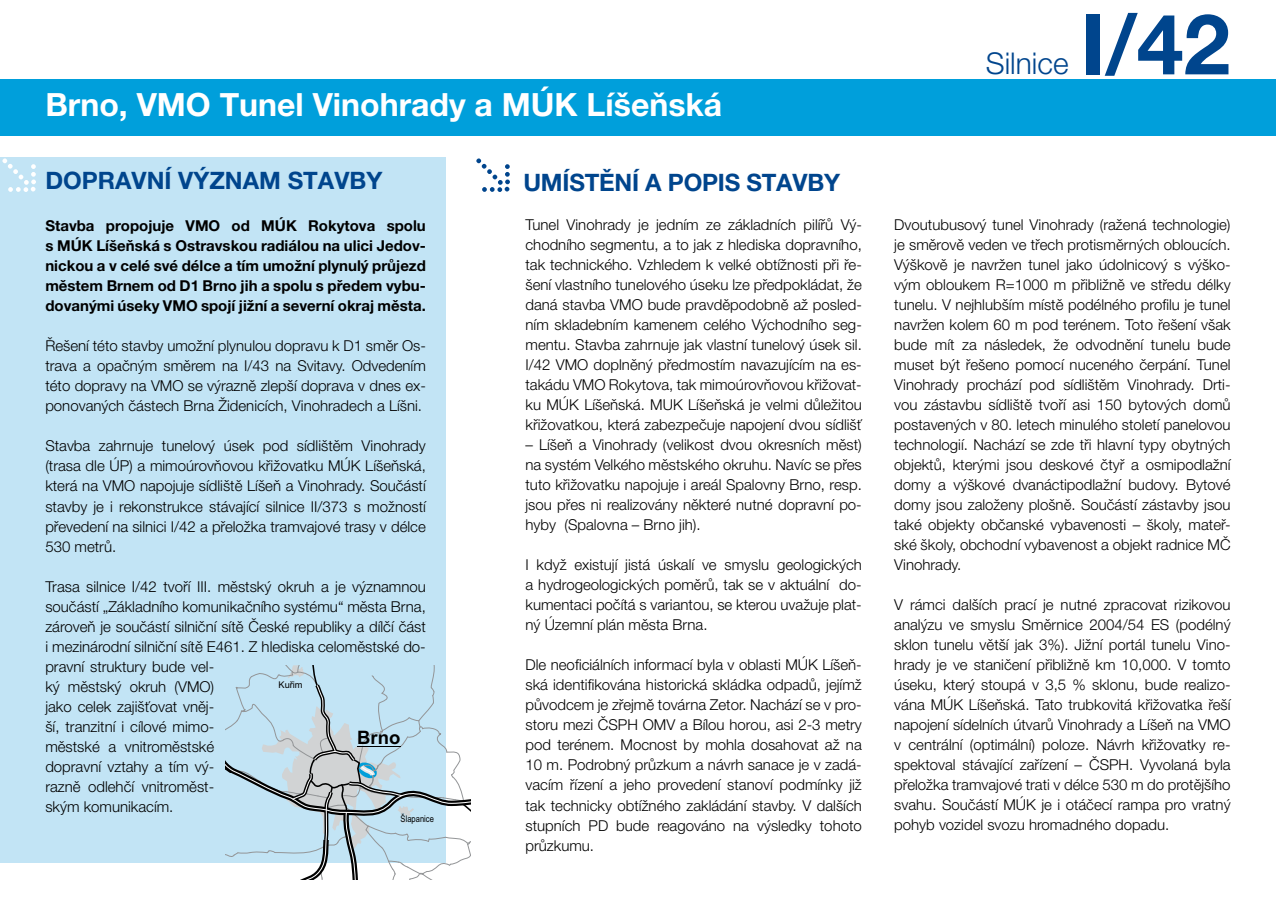
<style>
.page{position:relative;width:1276px;height:908px;background:#fff}
.page>*{position:absolute;margin:0;border:0;box-sizing:border-box;transform-origin:0 0}
.t1{font:700 84px "Helvetica Neue LT Pro";color:#00458d}
.t2{font:700 32px "Helvetica Neue LT Pro";color:#fff}
.t3{font:300 30px "Helvetica Neue LT Pro";color:#00458d}
.t4{font:700 24px "Helvetica Neue LT Pro";color:#00458d}
.t5{font:700 18.4px "Arial";color:#000}
.t6{font:300 15px/20px "Helvetica Neue LT Pro";color:#000;text-align:justify}
.t7{font:700 15px/20px "Helvetica Neue LT Pro";color:#000;text-align:justify}
.t8{font:9.2px "Arial Narrow";color:#000}
.t9{font:9.2px "Arial";color:#000}
</style>
<div class="page">
<div style="left:0;top:79px;width:1276px;height:57px;background:#009fdb"></div>
<div style="left:0;top:157px;width:445px;height:705px;background:#c2e4f5"></div>
<svg style="left:476px;top:158px;width:34px;height:34px"></svg>
<svg style="left:2px;top:158px;width:34px;height:34px"></svg>
<svg style="left:226px;top:665px;width:244px;height:214px"></svg>
<h2 class="t2" style="left:45px;top:85px;width:678px">Brno, VMO Tunel Vinohrady a MÚK Líšeňská</h2>
<h3 class="t4" style="left:45px;top:166px;width:338px">DOPRAVNÍ VÝZNAM STAVBY</h3>
<p class="t7" style="left:45px;top:215px;width:382px">Stavba propojuje VMO od MÚK Rokytova spolu s MÚK Líšeňská s Ostravskou radiálou na ulici Jedov&shy;nickou a v celé své délce a tím umožní plynulý průjezd městem Brnem od D1 Brno jih a spolu s předem vybu&shy;dovanými úseky VMO spojí jižní a severní okraj města.</p>
<p class="t6" style="left:45px;top:335px;width:382px">Řešení této stavby umožní plynulou dopravu k D1 směr Os&shy;trava a opačným směrem na I/43 na Svitavy. Odvedením této dopravy na VMO se výrazně zlepší doprava v dnes ex&shy;ponovaných částech Brna Židenicích, Vinohradech a Líšni.</p>
<p class="t6" style="left:45px;top:435px;width:382px">Stavba zahrnuje tunelový úsek pod sídlištěm Vinohrady (trasa dle ÚP) a mimoúrovňovou křižovatku MÚK Líšeňská, která na VMO napojuje sídliště Líšeň a Vinohrady. Součástí stavby je i rekonstrukce stávající silnice II/373 s možností převedení na silnici I/42 a přeložka tramvajové trasy v délce 530 metrů.</p>
<p class="t6" style="left:45px;top:575px;width:382px;text-align:left">Trasa silnice I/42 tvoří III. městský okruh a je významnou součástí „Základního komunikačního systému“ města Brna, zároveň je součástí silniční sítě České republiky a dílčí část i mezinárodní silniční sítě E461. Z hlediska celoměstské do&shy;pravní struktury bude vel-<br>ký městský okruh (VMO)<br>jako celek zajišťovat vněj-<br>ší, tranzitní i cílové mimo-<br>městské a vnitroměstské<br>dopravní vztahy a tím vý-<br>razně odlehčí vnitroměst-<br>ským komunikacím.</p>
<p class="t9" style="left:278px;top:678px;width:26px">Kuřim</p>
<p class="t5" style="left:357px;top:724px;width:45px">Brno</p>
<p class="t8" style="left:401px;top:811px;width:35px">Šlapanice</p>
<h3 class="t4" style="left:523px;top:167px;width:318px">UMÍSTĚNÍ A POPIS STAVBY</h3>
<p class="t6" style="left:525px;top:214px;width:338px">Tunel Vinohrady je jedním ze základních pilířů Vý&shy;chodního segmentu, a to jak z hlediska dopravního, tak technického. Vzhledem k velké obtížnosti při ře&shy;šení vlastního tunelového úseku lze předpokládat, že daná stavba VMO bude pravděpodobně až posled&shy;ním skladebním kamenem celého Východního seg&shy;mentu. Stavba zahrnuje jak vlastní tunelový úsek sil.<br>I/42 VMO doplněný předmostím navazujícím na es&shy;takádu VMO Rokytova, tak mimoúrovňovou křižovat&shy;ku MÚK Líšeňská. MUK Líšeňská je velmi důležitou křižovatkou, která zabezpečuje napojení dvou sídlišť</p>
<p class="t6" style="left:525px;top:434px;width:338px">– Líšeň a Vinohrady (velikost dvou okresních měst) na systém Velkého městského okruhu. Navíc se přes tuto křižovatku napojuje i areál Spalovny Brno, resp. jsou přes ni realizovány některé nutné dopravní po&shy;hyby (Spalovna – Brno jih).</p>
<p class="t6" style="left:525px;top:554px;width:338px">I když existují jistá úskalí ve smyslu geologických a hydrogeologických poměrů, tak se v aktuální do&shy;kumentaci počítá s variantou, se kterou uvažuje plat&shy;ný Územní plán města Brna.</p>
<p class="t6" style="left:525px;top:654px;width:338px">Dle neoficiálních informací byla v oblasti MÚK Líšeň&shy;ská identifikována historická skládka odpadů, jejímž původcem je zřejmě továrna Zetor. Nachází se v pro&shy;storu mezi ČSPH OMV a Bílou horou, asi 2-3 metry pod terénem. Mocnost by mohla dosahovat až na 10 m. Podrobný průzkum a návrh sanace je v zadá&shy;vacím řízení a jeho provedení stanoví podmínky již tak technicky obtížného zakládání stavby. V dalších stupních PD bude reagováno na výsledky tohoto průzkumu.</p>
<h3 class="t3" style="left:985px;top:45px;width:84px">Silnice</h3>
<h1 class="t1" style="left:1081px;top:-8px;width:151px">I/42</h1>
<p class="t6" style="left:894px;top:214px;width:338px">Dvoutubusový tunel Vinohrady (ražená technologie) je směrově veden ve třech protisměrných obloucích.<br>Výškově je navržen tunel jako údolnicový s výško&shy;vým obloukem R=1000 m přibližně ve středu délky tunelu. V nejhlubším místě podélného profilu je tunel navržen kolem 60 m pod terénem. Toto řešení však bude mít za následek, že odvodnění tunelu bude muset být řešeno pomocí nuceného čerpání. Tunel Vinohrady prochází pod sídlištěm Vinohrady. Drti&shy;vou zástavbu sídliště tvoří asi 150 bytových domů postavených v 80. letech minulého století panelovou technologií. Nachází se zde tři hlavní typy obytných objektů, kterými jsou deskové čtyř a osmipodlažní domy a výškové dvanáctipodlažní budovy. Bytové domy jsou založeny plošně. Součástí zástavby jsou také objekty občanské vybavenosti – školy, mateř&shy;ské školy, obchodní vybavenost a objekt radnice MČ Vinohrady.</p>
<p class="t6" style="left:894px;top:594px;width:338px">V rámci dalších prací je nutné zpracovat rizikovou analýzu ve smyslu Směrnice 2004/54 ES (podélný sklon tunelu větší jak 3%). Jižní portál tunelu Vino&shy;hrady je ve staničení přibližně km 10,000. V tomto úseku, který stoupá v 3,5 % sklonu, bude realizo&shy;vána MÚK Líšeňská. Tato trubkovitá křižovatka řeší napojení sídelních útvarů Vinohrady a Líšeň na VMO v centrální (optimální) poloze. Návrh křižovatky re&shy;spektoval stávající zařízení – ČSPH. Vyvolaná byla přeložka tramvajové trati v délce 530 m do protějšího svahu. Součástí MÚK je i otáčecí rampa pro vratný pohyb vozidel svozu hromadného dopadu.</p>
</div>
